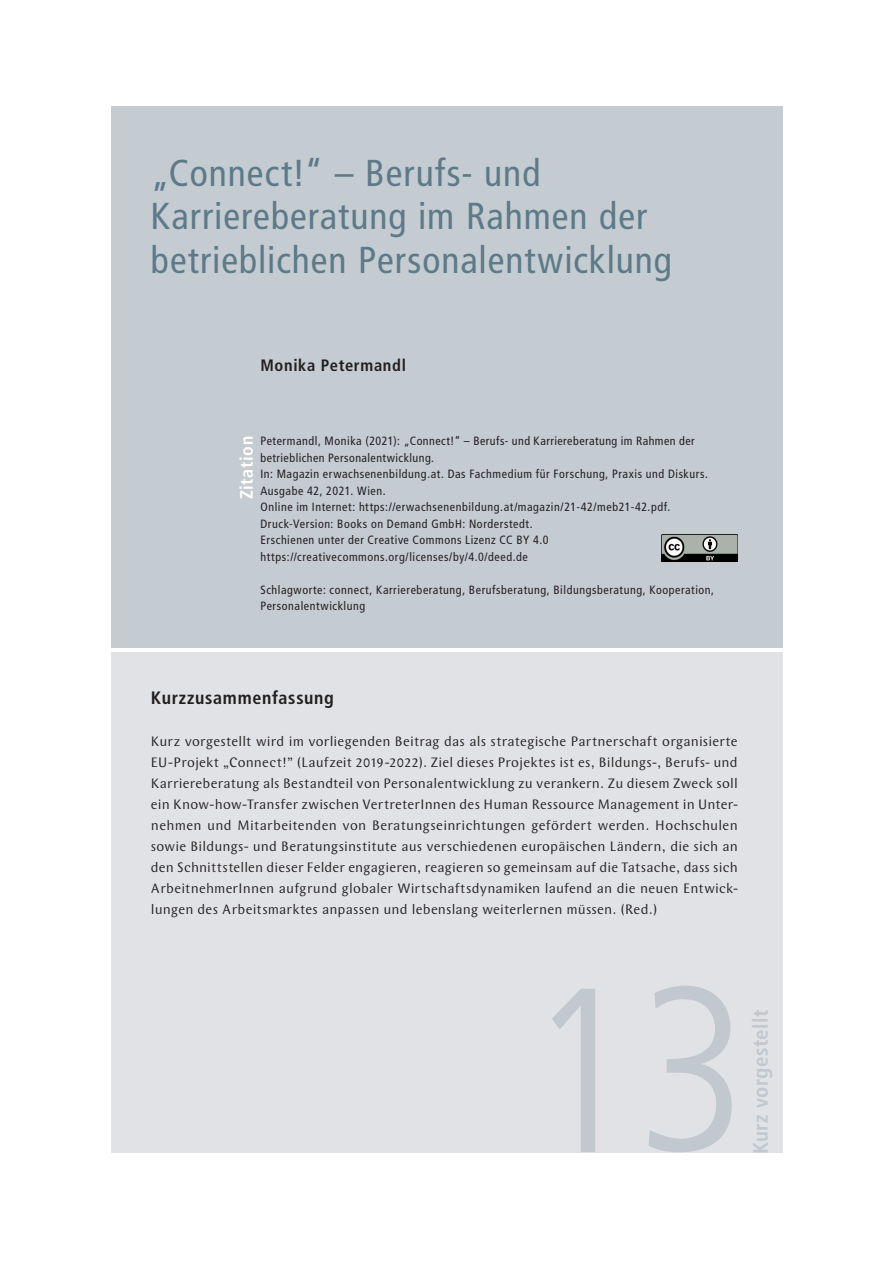
<style>
.page{position:relative;width:893px;height:1263px;background:#fff}
.page>*{position:absolute;margin:0;border:0;box-sizing:border-box;transform-origin:0 0}
.t1{font:300 condensed 234px "Frutiger LT Std";color:#c1c8ce}
.Subüberschrift{font:condensed 37.5px/43.5px "Frutiger LT Std";letter-spacing:.025em;color:#5c7a88}
.Fließtext_ENG{font:700 condensed 21px "Frutiger LT Std";letter-spacing:.015em;color:#c1c8ce}
.t2{font:700 condensed 18px "Frutiger LT Std";letter-spacing:.04em;color:#231f20}
.t3{font:700 condensed 18px "Frutiger LT Std";letter-spacing:.03em;color:#fff}
.t4{font:700 condensed 16.5px "Frutiger LT Std";letter-spacing:.04em;color:#231f20}
.Abstract{font:14.25px/21px "Wunderlich OT";letter-spacing:.01em;color:#231f20;text-align:justify}
.t5{font:condensed 12px/16.5px "Frutiger LT Std";letter-spacing:.045em;color:#231f20}
</style>
<div class="page">
<div style="left:111px;top:106px;width:671px;height:542px;background:#c4cbd1"></div>
<div style="left:111px;top:652px;width:671px;height:500px;background:#e0e2e6"></div>
<img style="left:661px;top:534px;width:77px;height:27px">
<p class="Subüberschrift" style="left:151px;top:151px;width:522px">„Connect!“ – Berufs- und<br>Karriereberatung im Rahmen der betrieblichen Personalentwicklung</p>
<p class="t4" style="left:260px;top:356px;width:147px">Monika Petermandl</p>
<p class="t5" style="left:260px;top:433px;width:436px">Petermandl, Monika (2021): „Connect!“ – Berufs- und Karriereberatung im Rahmen der betrieblichen Personalentwicklung.</p>
<p class="t5" style="left:260px;top:466px;width:449px">In: Magazin erwachsenenbildung.at. Das Fachmedium für Forschung, Praxis und Diskurs.</p>
<p class="t5" style="left:260px;top:482px;width:127px">Ausgabe 42, 2021. Wien.</p>
<p class="t5" style="left:260px;top:499px;width:411px">Online im Internet: https://erwachsenenbildung.at/magazin/21-42/meb21-42.pdf.</p>
<p class="t5" style="left:260px;top:515px;width:274px">Druck-Version: Books on Demand GmbH: Norderstedt.</p>
<p class="t5" style="left:260px;top:532px;width:290px">Erschienen unter der Creative Commons Lizenz CC BY 4.0</p>
<p class="t5" style="left:260px;top:548px;width:269px">https://creativecommons.org/licenses/by/4.0/deed.de</p>
<p class="t5" style="left:260px;top:581px;width:455px">Schlagworte: connect, Karriereberatung, Berufsberatung, Bildungsberatung, Kooperation,<br>Personalentwicklung</p>
<p class="t3" style="left:236px;top:499px;width:65px;rotate:-90deg">Zitation</p>
<p class="t2" style="left:151px;top:687px;width:185px">Kurzzusammenfassung</p>
<p class="Abstract" style="left:151px;top:731px;width:588px">Kurz vorgestellt wird im vorliegenden Beitrag das als strategische Partnerschaft organisierte EU-Projekt „Connect!” (Laufzeit 2019-2022). Ziel dieses Projektes ist es, Bildungs-, Berufs- und Karriereberatung als Bestandteil von Personalentwicklung zu verankern. Zu diesem Zweck soll ein Know-how-Transfer zwischen VertreterInnen des Human Ressource Management in Unter&shy;nehmen und Mitarbeitenden von Beratungseinrichtungen gefördert werden. Hochschulen sowie Bildungs- und Beratungsinstitute aus verschiedenen europäischen Ländern, die sich an den Schnittstellen dieser Felder engagieren, reagieren so gemeinsam auf die Tatsache, dass sich ArbeitnehmerInnen aufgrund globaler Wirtschaftsdynamiken laufend an die neuen Entwick&shy;lungen des Arbeitsmarktes anpassen und lebenslang weiterlernen müssen. (Red.)</p>
<p class="t1" style="left:524px;top:938px;width:227px">13</p>
<p class="Fließtext_ENG" style="left:748px;top:1153px;width:145px;rotate:-90deg">Kurz vorgestellt</p>
</div>
